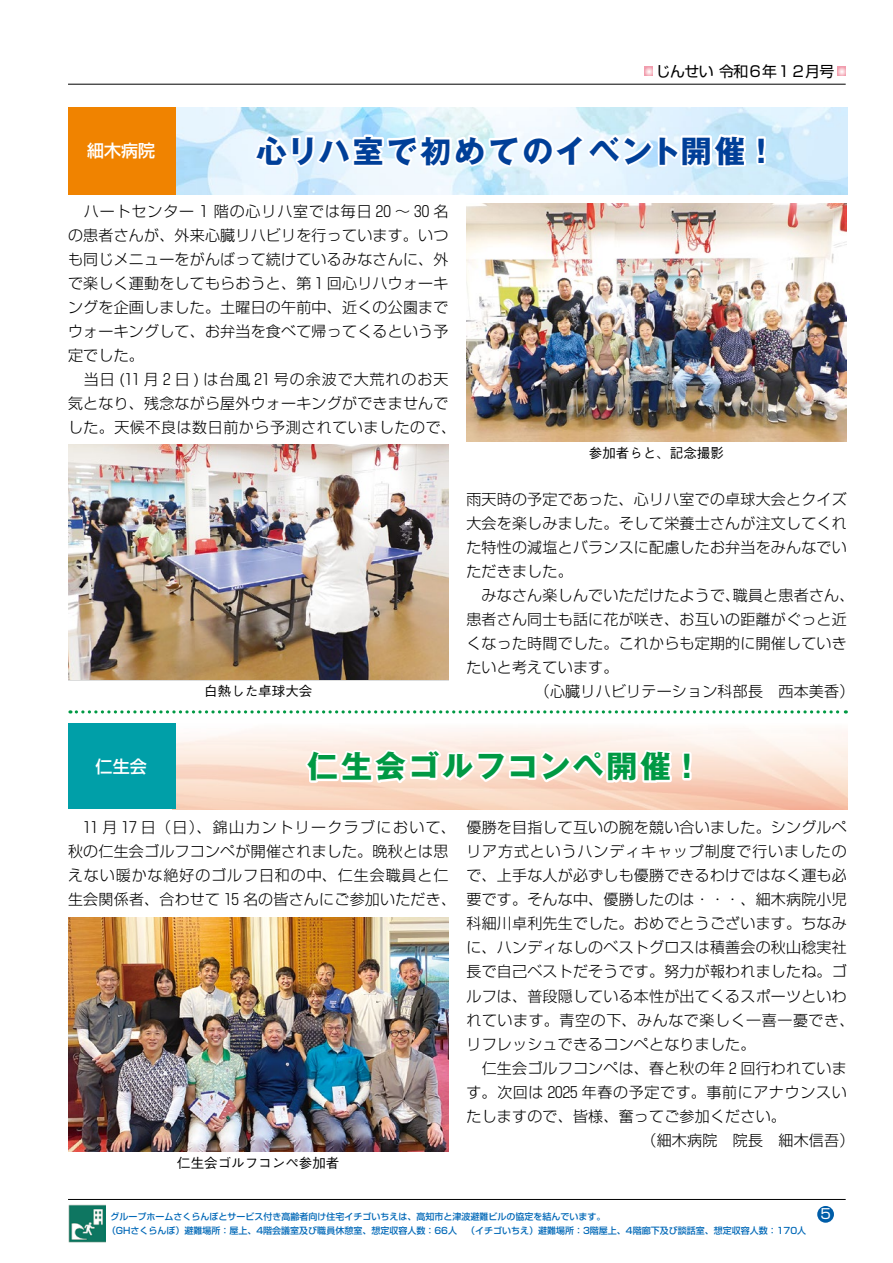
<style>
.page{position:relative;width:893px;height:1263px;background:#fff}
.page>*{position:absolute;margin:0;border:0;box-sizing:border-box;transform-origin:0 0}
.t1{font:700 30.9px "Gothic MB101 Pr 6";letter-spacing:.085em;color:#003f98}
.t2{font:700 30.9px "Gothic MB101 Pr 6";letter-spacing:.085em;color:#094}
.t3{font:500 16.95px "Shin Go Pr 6 N";color:#fff}
.t4{font:300 15px/24px "Shin Go Pr 6 N";letter-spacing:.015em;color:#000}
.t5{font:300 15px "Shin Go Pr 6 N";letter-spacing:.045em;color:#000}
.t6{font:300 15px "Shin Go Pr 6 N";letter-spacing:.04em;color:#000}
.t7{font:300 15px "Shin Go Pr 6 N";letter-spacing:.06em;color:#000}
.t8{font:14.85px "Shin Go Pr 6";letter-spacing:-.035em;color:#000}
.t9{font:13.8px "Shin Go Pr 6 N";color:#fff}
.t10{font:500 13.5px "Gothic BBB Pr 6 N";color:#000}
.t11{font:500 9px/13.5px "Shin Go Pr 6";color:#0068b7}
</style>
<div class="page">
<div style="left:817px;top:1206px;width:17px;height:17px;background:#005da8;border-radius:50%"></div>
<hr style="left:68px;top:84px;width:778px;height:1px;background:#000">
<hr style="left:68px;top:1199px;width:778px;height:1px;background:#000">
<svg style="left:837px;top:67px;width:9px;height:8px"></svg>
<svg style="left:644px;top:67px;width:9px;height:8px"></svg>
<img style="left:68px;top:1204px;width:38px;height:38px">
<img style="left:175px;top:107px;width:672px;height:87px">
<svg style="left:249px;top:130px;width:499px;height:64px"></svg>
<svg style="left:754px;top:134px;width:14px;height:33px"></svg>
<div style="left:68px;top:107px;width:107px;height:87px;background:#f08300"></div>
<img style="left:68px;top:444px;width:381px;height:236px">
<svg style="left:70px;top:710px;width:776px;height:3px"></svg>
<img style="left:175px;top:724px;width:672px;height:85px">
<svg style="left:301px;top:746px;width:373px;height:42px"></svg>
<svg style="left:680px;top:750px;width:14px;height:33px"></svg>
<div style="left:68px;top:724px;width:107px;height:85px;background:#009fa8"></div>
<img style="left:466px;top:203px;width:381px;height:238px">
<img style="left:68px;top:917px;width:381px;height:234px">
<p class="t8" style="left:656px;top:59px;width:180px">じんせい令和６年12月号</p>
<p class="t3" style="left:87px;top:137px;width:70px">細木病院</p>
<h1 class="t1" style="left:256px;top:125px;width:522px">心リハ室で初めてのイベント開催！</h1>
<p class="t4" style="left:68px;top:197px;width:389px">　ハートセンター 1 階の心リハ室では毎日２０〜３０名の患者さんが、外来心臓リハビリを行っています。いつも同じメニューをがんばって続けているみなさんに、外で楽しく運動をしてもらおうと、第１回心リハウォーキングを企画しました。土曜日の午前中、近くの公園までウォーキングして、お弁当を食べて帰ってくるという予定でした。<br>　当日 (１１月２日 ) は台風２１号の余波で大荒れのお天気となり、残念ながら屋外ウォーキングができませんでした。天候不良は数日前から予測されていましたので、</p>
<p class="t10" style="left:204px;top:680px;width:109px">白熱した卓球大会</p>
<p class="t10" style="left:589px;top:442px;width:136px">参加者らと、記念撮影</p>
<p class="t4" style="left:466px;top:486px;width:382px">雨天時の予定であった、心リハ室での卓球大会とクイズ</p>
<p class="t4" style="left:466px;top:510px;width:382px">大会を楽しみました。そして栄養士さんが注文してくれ</p>
<p class="t4" style="left:466px;top:534px;width:382px">た特性の減塩とバランスに配慮したお弁当をみんなでい</p>
<p class="t4" style="left:466px;top:558px;width:108px">ただきました。</p>
<p class="t4" style="left:466px;top:582px;width:389px">　みなさん楽しんでいただけたようで、職員と患者さん、</p>
<p class="t4" style="left:466px;top:606px;width:382px">患者さん同士も話に花が咲き、お互いの距離がぐっと近</p>
<p class="t4" style="left:466px;top:630px;width:382px">くなった時間でした。これからも定期的に開催していき</p>
<p class="t4" style="left:466px;top:654px;width:153px">たいと考えています。</p>
<p class="t4" style="left:535px;top:678px;width:321px">（心臓リハビリテーション科部長　西本美香）</p>
<p class="t3" style="left:96px;top:752px;width:53px">仁生会</p>
<h1 class="t2" style="left:307px;top:741px;width:396px">仁生会ゴルフコンペ開催！</h1>
<p class="t4" style="left:68px;top:814px;width:389px;text-indent:15px">11 月 17 日（日）、錦山カントリークラブにおいて、秋の仁生会ゴルフコンペが開催されました。晩秋とは思えない暖かな絶好のゴルフ日和の中、仁生会職員と仁生会関係者、合わせて 1 5 名の皆さんにご参加いただき、</p>
<p class="t4" style="left:466px;top:814px;width:382px">優勝を目指して互いの腕を競い合いました。シングルペ</p>
<p class="t7" style="left:466px;top:839px;width:382px">リア方式というハンディキャップ制度で行いましたの</p>
<p class="t4" style="left:466px;top:862px;width:382px">で、上手な人が必ずしも優勝できるわけではなく運も必</p>
<p class="t4" style="left:466px;top:886px;width:382px">要です。そんな中、優勝したのは・・・、細木病院小児</p>
<p class="t4" style="left:466px;top:910px;width:382px">科細川卓利先生でした。おめでとうございます。ちなみ</p>
<p class="t4" style="left:466px;top:934px;width:382px">に、ハンディなしのベストグロスは積善会の秋山稔実社</p>
<p class="t4" style="left:466px;top:958px;width:382px">長で自己ベストだそうです。努力が報われましたね。ゴ</p>
<p class="t4" style="left:466px;top:982px;width:382px">ルフは、普段隠している本性が出てくるスポーツといわ</p>
<p class="t6" style="left:466px;top:1007px;width:389px">れています。青空の下、みんなで楽しく一喜一憂でき、</p>
<p class="t4" style="left:466px;top:1030px;width:290px">リフレッシュできるコンペとなりました。</p>
<p class="t4" style="left:466px;top:1054px;width:382px">　仁生会ゴルフコンペは、春と秋の年 2 回行われていま</p>
<p class="t5" style="left:466px;top:1080px;width:382px">す。次回は 2025 年春の予定です。事前にアナウンスい</p>
<p class="t4" style="left:466px;top:1103px;width:321px">たしますので、皆様、奮ってご参加ください。</p>
<p class="t4" style="left:641px;top:1127px;width:214px">（細木病院　院長　細木信吾）</p>
<p class="t10" style="left:177px;top:1152px;width:163px">仁生会ゴルフコンペ参加者</p>
<p class="t11" style="left:107px;top:1209px;width:701px;text-indent:3px">グループホームさくらんぼとサービス付き高齢者向け住宅イチゴいちえは、高知市と津波避難ビルの協定を結んでいます。<br>（GHさくらんぼ）避難場所：屋上、4階会議室及び職員休憩室、想定収容人数：66人　（イチゴいちえ）避難場所：3階屋上、4階廊下及び談話室、想定収容人数：170人</p>
<p class="t9" style="left:820px;top:1203px;width:12px">5</p>
</div>
